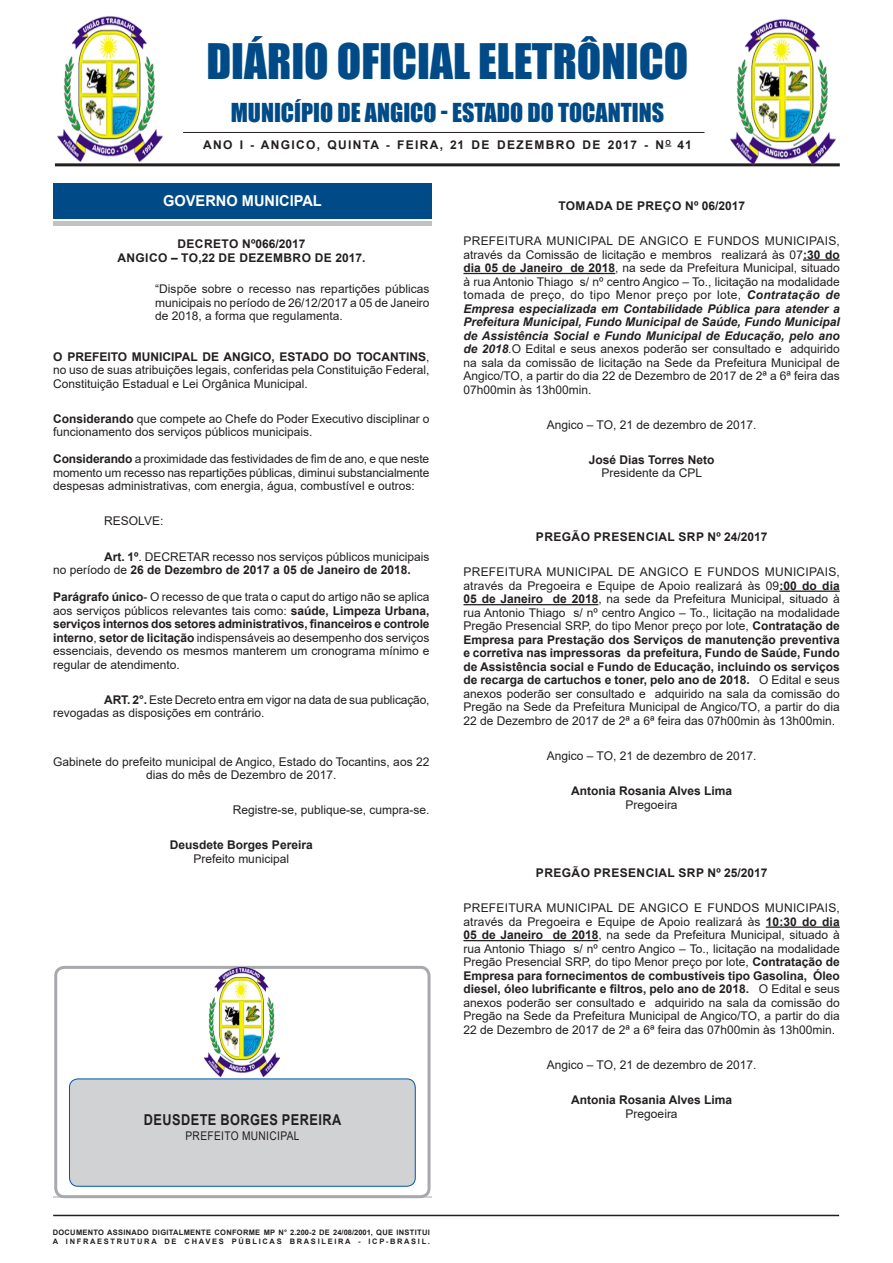
<style>
.page{position:relative;width:893px;height:1263px;background:#fff}
.page>*{position:absolute;margin:0;border:0;box-sizing:border-box;transform-origin:0 0}
.t1{font:45px "Impact";color:#004b87}
.t2{font:24px "Impact";color:#004b87}
.t3{font:700 15px "Arial";letter-spacing:.035em;color:#231f20;scale:.85 1}
.Chancela{font:700 15px "Arial";color:#fff}
.SEM_PARAGRAFO{font:12px/13.5px "Arial";color:#231f20;text-align:justify}
.CORPO_DE_TEXTO{font:12px/13.5px "Arial";color:#231f20}
.CIDADE{font:12px/13.5px "Arial";color:#231f20;text-align:center}
.EMENTA{font:12px/13.5px "Arial";color:#231f20;text-align:justify}
.TITULOS{font:700 12px "Arial";letter-spacing:.035em;color:#231f20}
.NOME{font:700 12px "Arial";color:#231f20}
.CARGO{font:12px "Arial";color:#231f20}
.TITULOS-2{font:700 12px "Arial";letter-spacing:.11em;color:#231f20}
.SEM_PARAGRAFO-2{font:12px "Arial";letter-spacing:.035em;color:#231f20;scale:.85 1}
.TITULOS-3{font:700 12px "Arial";letter-spacing:.015em;color:#231f20}
.t4{font:700 7.5px "Arial";letter-spacing:.04em;color:#231f20}
.t5{font:700 7.5px "Arial";letter-spacing:.225em;color:#231f20}
.s1{font-weight:700}
.s2{font-weight:700;font-style:italic}
.s3{font-style:italic}
</style>
<div class="page">
<hr style="left:53px;top:1215px;width:786px;height:1px;background:#231f20">
<hr style="left:55px;top:163px;width:785px;height:3px;background:#231f20">
<hr style="left:183px;top:132px;width:521px;height:1px;background:#231f20">
<div style="left:53px;top:189px;width:379px;height:37px;background:#c1c2c4"></div>
<div style="left:53px;top:186px;width:379px;height:35px;background:#fff"></div>
<div style="left:53px;top:184px;width:379px;height:35px;background:#004b87"></div>
<hr style="left:53px;top:1197px;width:379px;height:1px;background:#d1d2d4">
<div style="left:54px;top:966px;width:377px;height:232px;border:3px solid #a8a9ad;border-radius:9px"></div>
<div style="left:70px;top:1079px;width:345px;height:107px;background:#d1d2d4;border-radius:9px"></div>
<div style="left:69px;top:1079px;width:346px;height:107px;border:1px solid #0057a8;border-radius:9px"></div>
<img style="left:57px;top:16px;width:106px;height:146px">
<img style="left:727px;top:19px;width:113px;height:146px">
<img style="left:186px;top:966px;width:113px;height:112px">
<hr style="left:803px;top:259px;width:37px;height:2px;background:#231f20">
<hr style="left:463px;top:273px;width:152px;height:1px;background:#231f20">
<hr style="left:779px;top:590px;width:61px;height:2px;background:#231f20">
<hr style="left:463px;top:604px;width:135px;height:1px;background:#231f20">
<hr style="left:766px;top:926px;width:74px;height:2px;background:#231f20">
<hr style="left:463px;top:940px;width:135px;height:1px;background:#231f20">
<p class="t1" style="left:206px;top:27px;width:483px">DIÁRIO OFICIAL ELETRÔNICO</p>
<p class="t2" style="left:231px;top:94px;width:435px">MUNICÍPIO DE ANGICO - ESTADO DO TOCANTINS</p>
<p class="TITULOS-2" style="left:203px;top:137px;width:490px">ANO I - ANGICO, QUINTA - FEIRA, 21 DE DEZEMBRO DE 2017 - N<sup>O</sup> 41</p>
<p class="Chancela" style="left:163px;top:190px;width:160px">GOVERNO MUNICIPAL</p>
<p class="TITULOS-3" style="left:177px;top:235px;width:130px">DECRETO Nº066/2017</p>
<p class="TITULOS" style="left:117px;top:249px;width:250px">ANGICO – TO,22 DE DEZEMBRO DE 2017.</p>
<p class="EMENTA" style="left:155px;top:282px;width:276px">“Dispõe sobre o recesso nas repartições públicas municipais no período de 26/12/2017 a 05 de Janeiro de 2018, a forma que regulamenta.</p>
<p class="SEM_PARAGRAFO" style="left:53px;top:350px;width:378px"><span class="s1">O PREFEITO MUNICIPAL DE ANGICO, ESTADO DO TOCANTINS</span>, no uso de suas atribuições legais, conferidas pela Constituição Federal, Constituição Estadual e Lei Orgânica Municipal.</p>
<p class="SEM_PARAGRAFO" style="left:53px;top:412px;width:378px"><span class="s1">Considerando</span> que compete ao Chefe do Poder Executivo disciplinar o funcionamento dos serviços públicos municipais.</p>
<p class="SEM_PARAGRAFO" style="left:53px;top:452px;width:378px"><span class="s1">Considerando</span> a proximidade das festividades de fim de ano, e que neste momento um recesso nas repartições públicas, diminui substancialmente despesas administrativas, com energia, água, combustível e outros:</p>
<p class="CORPO_DE_TEXTO" style="left:104px;top:514px;width:61px">RESOLVE:</p>
<p class="CORPO_DE_TEXTO" style="left:53px;top:549px;width:378px;text-indent:51px"><span class="s1">Art. 1º</span>. DECRETAR recesso nos serviços públicos municipais no período de <span class="s1">26 de Dezembro de 2017 a 05 de Janeiro de 2018.</span></p>
<p class="SEM_PARAGRAFO" style="left:53px;top:590px;width:378px"><span class="s1">Parágrafo único</span>- O recesso de que trata o caput do artigo não se aplica aos serviços públicos relevantes tais como: <span class="s1">saúde, Limpeza Urbana, serviços internos dos setores administrativos, financeiros e controle interno</span>, <span class="s1">setor de licitação</span> indispensáveis ao desempenho dos serviços essenciais, devendo os mesmos manterem um cronograma mínimo e regular de atendimento.</p>
<p class="CORPO_DE_TEXTO" style="left:53px;top:693px;width:378px;text-indent:51px"><span class="s1">ART. 2°.</span> Este Decreto entra em vigor na data de sua publicação, revogadas as disposições em contrário.</p>
<p class="CIDADE" style="left:53px;top:755px;width:378px">Gabinete do prefeito municipal de Angico, Estado do Tocantins, aos 22 dias do mês de Dezembro de 2017.</p>
<p class="SEM_PARAGRAFO" style="left:233px;top:803px;width:198px">Registre-se, publique-se, cumpra-se.</p>
<p class="NOME" style="left:170px;top:837px;width:144px">Deusdete Borges Pereira</p>
<p class="CARGO" style="left:194px;top:850px;width:97px">Prefeito municipal</p>
<p class="t3" style="left:144px;top:1109px;width:234px">DEUSDETE BORGES PEREIRA</p>
<p class="SEM_PARAGRAFO-2" style="left:185px;top:1127px;width:136px">PREFEITO MUNICIPAL</p>
<p class="TITULOS" style="left:558px;top:197px;width:188px">TOMADA DE PREÇO Nº 06/2017</p>
<p class="SEM_PARAGRAFO" style="left:463px;top:234px;width:378px">PREFEITURA MUNICIPAL DE ANGICO E FUNDOS MUNICIPAIS, através da Comissão de licitação e membros realizará às 07<span class="s1">:30 do dia 05 de Janeiro de 2018</span>, na sede da Prefeitura Municipal, situado à rua Antonio Thiago s/ nº centro Angico – To., licitação na modalidade tomada de preço, do tipo Menor preço por lote, <span class="s2">Contratação de Empresa especializada em Contabilidade Pública para atender a Prefeitura Municipal, Fundo Municipal de Saúde, Fundo Municipal de Assistência Social e Fundo Municipal de Educação, pelo ano de 2018</span><span class="s3">.</span>O Edital e seus anexos poderão ser consultado e adquirido na sala da comissão de licitação na Sede da Prefeitura Municipal de Angico/TO, a partir do dia 22 de Dezembro de 2017 de 2ª a 6ª feira das 07h00min às 13h00min.</p>
<p class="CIDADE" style="left:547px;top:418px;width:211px">Angico – TO, 21 de dezembro de 2017.</p>
<p class="NOME" style="left:589px;top:451px;width:127px">José Dias Torres Neto</p>
<p class="CARGO" style="left:601px;top:465px;width:102px">Presidente da CPL</p>
<p class="TITULOS" style="left:536px;top:529px;width:233px">PREGÃO PRESENCIAL SRP Nº 24/2017</p>
<p class="SEM_PARAGRAFO" style="left:463px;top:565px;width:378px">PREFEITURA MUNICIPAL DE ANGICO E FUNDOS MUNICIPAIS, através da Pregoeira e Equipe de Apoio realizará às 09<span class="s1">:00 do dia 05 de Janeiro de 2018</span>, na sede da Prefeitura Municipal, situado à rua Antonio Thiago s/ nº centro Angico – To., licitação na modalidade Pregão Presencial SRP, do tipo Menor preço por lote, <span class="s1">Contratação de Empresa para Prestação dos Serviços de manutenção preventiva e corretiva nas impressoras da prefeitura, Fundo de Saúde, Fundo de Assistência social e Fundo de Educação, incluindo os serviços de recarga de cartuchos e toner, pelo ano de 2018.</span> O Edital e seus anexos poderão ser consultado e adquirido na sala da comissão do Pregão na Sede da Prefeitura Municipal de Angico/TO, a partir do dia 22 de Dezembro de 2017 de 2ª a 6ª feira das 07h00min às 13h00min.</p>
<p class="CIDADE" style="left:547px;top:749px;width:211px">Angico – TO, 21 de dezembro de 2017.</p>
<p class="NOME" style="left:571px;top:782px;width:162px">Antonia Rosania Alves Lima</p>
<p class="CARGO" style="left:626px;top:796px;width:54px">Pregoeira</p>
<p class="TITULOS" style="left:536px;top:864px;width:233px">PREGÃO PRESENCIAL SRP Nº 25/2017</p>
<p class="SEM_PARAGRAFO" style="left:463px;top:901px;width:378px">PREFEITURA MUNICIPAL DE ANGICO E FUNDOS MUNICIPAIS, através da Pregoeira e Equipe de Apoio realizará às <span class="s1">10:30 do dia 05 de Janeiro de 2018</span>, na sede da Prefeitura Municipal, situado à rua Antonio Thiago s/ nº centro Angico – To., licitação na modalidade Pregão Presencial SRP, do tipo Menor preço por lote, <span class="s1">Contratação de Empresa para fornecimentos de combustíveis tipo Gasolina, Óleo diesel, óleo lubrificante e filtros, pelo ano de 2018.</span> O Edital e seus anexos poderão ser consultado e adquirido na sala da comissão do Pregão na Sede da Prefeitura Municipal de Angico/TO, a partir do dia 22 de Dezembro de 2017 de 2ª a 6ª feira das 07h00min às 13h00min.</p>
<p class="CIDADE" style="left:547px;top:1058px;width:211px">Angico – TO, 21 de dezembro de 2017.</p>
<p class="NOME" style="left:571px;top:1091px;width:162px">Antonia Rosania Alves Lima</p>
<p class="CARGO" style="left:626px;top:1105px;width:54px">Pregoeira</p>
<p class="t4" style="left:53px;top:1227px;width:379px">DOCUMENTO ASSINADO DIGITALMENTE CONFORME MP N° 2.200-2 DE 24/08/2001, QUE INSTITUI</p>
<p class="t5" style="left:53px;top:1236px;width:379px">A INFRAESTRUTURA DE CHAVES PÚBLICAS BRASILEIRA - ICP-BRASIL.</p>
</div>
